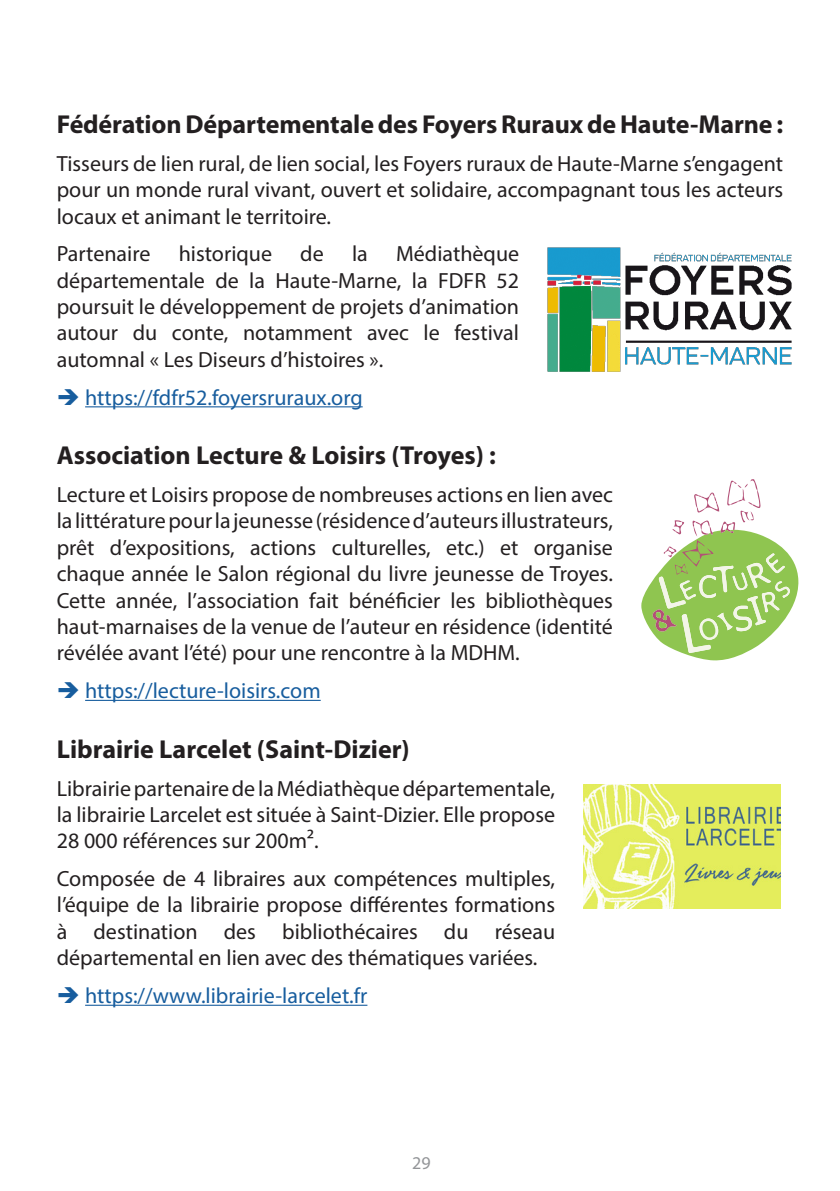
<style>
.page{position:relative;width:840px;height:1191px;background:#fff}
.page>*{position:absolute;margin:0;border:0;box-sizing:border-box;transform-origin:0 0}
.t1{font:700 26px "Myriad Pro";letter-spacing:-.005em;color:#231f20}
.t2{font:22px/26.4px "Myriad Pro";color:#231f20;text-align:justify}
.t3{font:22px "Myriad Pro";color:#175d9e}
.t4{font:18px "Myriad Pro";color:#939598}
</style>
<div class="page">
<hr style="left:85px;top:406px;width:277px;height:1px;background:#175d9e">
<hr style="left:85px;top:700px;width:235px;height:1px;background:#175d9e">
<hr style="left:85px;top:1004px;width:282px;height:1px;background:#175d9e">
<img style="left:547px;top:247px;width:244px;height:125px">
<svg style="left:641px;top:479px;width:156px;height:181px"></svg>
<img style="left:583px;top:784px;width:197px;height:124px">
<h4 class="t1" style="left:57px;top:107px;width:727px">Fédération Départementale des Foyers Ruraux de Haute-Marne :</h4>
<p class="t2" style="left:57px;top:150px;width:727px">Tisseurs de lien rural, de lien social, les Foyers ruraux de Haute-Marne s’engagent pour un monde rural vivant, ouvert et solidaire, accompagnant tous les acteurs locaux et animant le territoire.</p>
<p class="t2" style="left:57px;top:240px;width:95px">Partenaire</p>
<p class="t2" style="left:179px;top:240px;width:95px">historique</p>
<p class="t2" style="left:300px;top:240px;width:25px">de</p>
<p class="t2" style="left:352px;top:240px;width:17px">la</p>
<p class="t2" style="left:57px;top:240px;width:463px;text-indent:339px">Médiathèque départementale de la Haute-Marne, la FDFR 52 poursuit le développement de projets d’animation autour du conte, notamment avec le festival automnal « Les Diseurs d’histoires ».</p>
<p class="t3" style="left:85px;top:384px;width:279px">https://fdfr52.foyersruraux.org</p>
<h4 class="t1" style="left:57px;top:438px;width:440px">Association Lecture &amp; Loisirs (Troyes) :</h4>
<p class="t2" style="left:57px;top:481px;width:557px">Lecture et Loisirs propose de nombreuses actions en lien avec la littérature pour la jeunesse (résidence d’auteurs illustrateurs, prêt d’expositions, actions culturelles, etc.) et organise chaque année le Salon régional du livre jeunesse de Troyes.<br>Cette année, l’association fait bénéficier les bibliothèques haut-marnaises de la venue de l’auteur en résidence (identité révélée avant l’été) pour une rencontre à la MDHM.</p>
<p class="t3" style="left:85px;top:677px;width:237px">https://lecture-loisirs.com</p>
<h4 class="t1" style="left:57px;top:732px;width:354px">Librairie Larcelet (Saint-Dizier)</h4>
<p class="t2" style="left:57px;top:774px;width:499px">Librairie partenaire de la Médiathèque départementale, la librairie Larcelet est située à Saint-Dizier. Elle propose 28 000 références sur 200m².</p>
<p class="t2" style="left:57px;top:865px;width:499px">Composée de 4 libraires aux compétences multiples, l’équipe de la librairie propose différentes formations à destination des bibliothécaires du réseau départemental en lien avec des thématiques variées.</p>
<p class="t3" style="left:85px;top:982px;width:283px">https://www.librairie-larcelet.fr</p>
<p class="t4" style="left:412px;top:1152px;width:20px">29</p>
</div>
